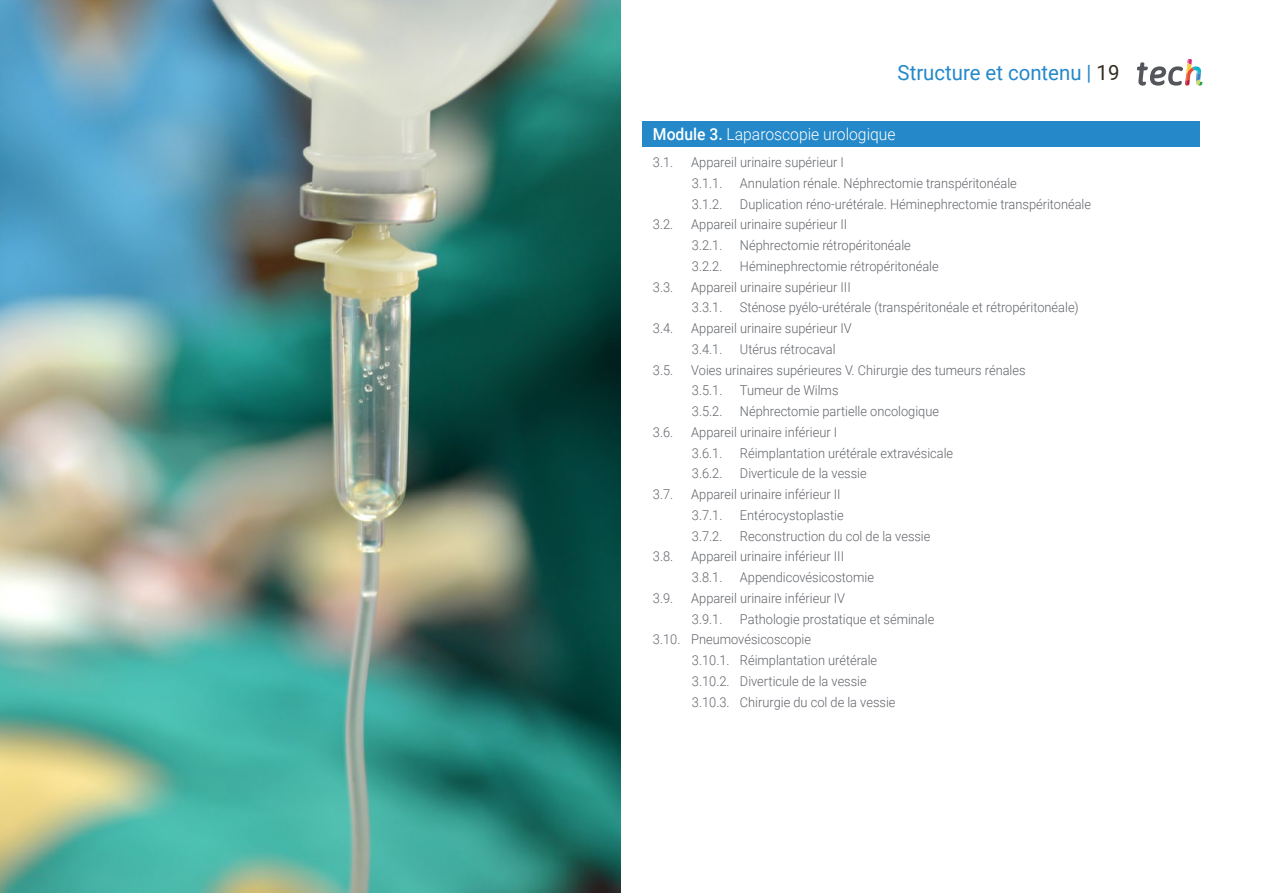
<style>
.page{position:relative;width:1263px;height:893px;background:#fff}
.page>*{position:absolute;margin:0;border:0;box-sizing:border-box;transform-origin:0 0}
.t1{font:21px "Roboto";color:#2488c9}
.t2{font:300 16.5px "Roboto";color:#fff;scale:.95 1}
.t3{font:300 13.5px/20.7px "Roboto";color:#61646a;scale:.95 1}
.s1{color:#312e20}
.s2{font-weight:500}
</style>
<div class="page">
<img style="left:0;top:0;width:621px;height:893px">
<div style="left:642px;top:121px;width:557px;height:25px;background:#2488c9"></div>
<svg style="left:1137px;top:59px;width:65px;height:27px"></svg>
<h1 class="t1" style="left:898px;top:57px;width:223px">Structure et contenu | <span class="s1">19</span></h1>
<p class="t2" style="left:653px;top:123px;width:257px"><span class="s2">Module 3.</span> Laparoscopie urologique</p>
<p class="t3" style="left:653px;top:151px;width:23px">3.1.</p>
<p class="t3" style="left:691px;top:151px;width:162px">Appareil urinaire supérieur I<br>3.1.1.</p>
<p class="t3" style="left:740px;top:172px;width:293px">Annulation rénale. Néphrectomie transpéritonéale</p>
<p class="t3" style="left:692px;top:193px;width:34px">3.1.2.</p>
<p class="t3" style="left:740px;top:193px;width:371px">Duplication réno-urétérale. Héminephrectomie transpéritonéale</p>
<p class="t3" style="left:653px;top:214px;width:23px">3.2.</p>
<p class="t3" style="left:691px;top:214px;width:166px">Appareil urinaire supérieur II<br>3.2.1.</p>
<p class="t3" style="left:740px;top:234px;width:181px">Néphrectomie rétropéritonéale</p>
<p class="t3" style="left:692px;top:255px;width:34px">3.2.2.</p>
<p class="t3" style="left:740px;top:255px;width:211px">Héminephrectomie rétropéritonéale</p>
<p class="t3" style="left:653px;top:276px;width:23px">3.3.</p>
<p class="t3" style="left:691px;top:276px;width:169px">Appareil urinaire supérieur III<br>3.3.1.</p>
<p class="t3" style="left:740px;top:297px;width:358px">Sténose pyélo-urétérale (transpéritonéale et rétropéritonéale)</p>
<p class="t3" style="left:653px;top:317px;width:23px">3.4.</p>
<p class="t3" style="left:691px;top:317px;width:171px">Appareil urinaire supérieur IV<br>3.4.1.</p>
<p class="t3" style="left:740px;top:338px;width:102px">Utérus rétrocaval</p>
<p class="t3" style="left:653px;top:359px;width:23px">3.5.</p>
<p class="t3" style="left:691px;top:359px;width:353px">Voies urinaires supérieures V. Chirurgie des tumeurs rénales<br>3.5.1.</p>
<p class="t3" style="left:740px;top:380px;width:105px">Tumeur de Wilms</p>
<p class="t3" style="left:692px;top:400px;width:34px">3.5.2.</p>
<p class="t3" style="left:740px;top:400px;width:211px">Néphrectomie partielle oncologique</p>
<p class="t3" style="left:653px;top:421px;width:23px">3.6.</p>
<p class="t3" style="left:691px;top:421px;width:155px">Appareil urinaire inférieur I<br>3.6.1.</p>
<p class="t3" style="left:740px;top:442px;width:226px">Réimplantation urétérale extravésicale</p>
<p class="t3" style="left:692px;top:463px;width:34px">3.6.2.</p>
<p class="t3" style="left:740px;top:463px;width:135px">Diverticule de la vessie</p>
<p class="t3" style="left:653px;top:483px;width:23px">3.7.</p>
<p class="t3" style="left:691px;top:483px;width:159px">Appareil urinaire inférieur II<br>3.7.1.</p>
<p class="t3" style="left:740px;top:504px;width:111px">Entérocystoplastie</p>
<p class="t3" style="left:692px;top:525px;width:34px">3.7.2.</p>
<p class="t3" style="left:740px;top:525px;width:202px">Reconstruction du col de la vessie</p>
<p class="t3" style="left:653px;top:546px;width:23px">3.8.</p>
<p class="t3" style="left:691px;top:546px;width:162px">Appareil urinaire inférieur III<br>3.8.1.</p>
<p class="t3" style="left:740px;top:566px;width:143px">Appendicovésicostomie</p>
<p class="t3" style="left:653px;top:587px;width:23px">3.9.</p>
<p class="t3" style="left:691px;top:587px;width:164px">Appareil urinaire inférieur IV<br>3.9.1.</p>
<p class="t3" style="left:740px;top:608px;width:206px">Pathologie prostatique et séminale</p>
<p class="t3" style="left:653px;top:629px;width:168px">3.10. Pneumovésicoscopie</p>
<p class="t3" style="left:692px;top:649px;width:197px">3.10.1. Réimplantation urétérale</p>
<p class="t3" style="left:692px;top:670px;width:186px">3.10.2. Diverticule de la vessie</p>
<p class="t3" style="left:692px;top:691px;width:216px">3.10.3. Chirurgie du col de la vessie</p>
</div>
